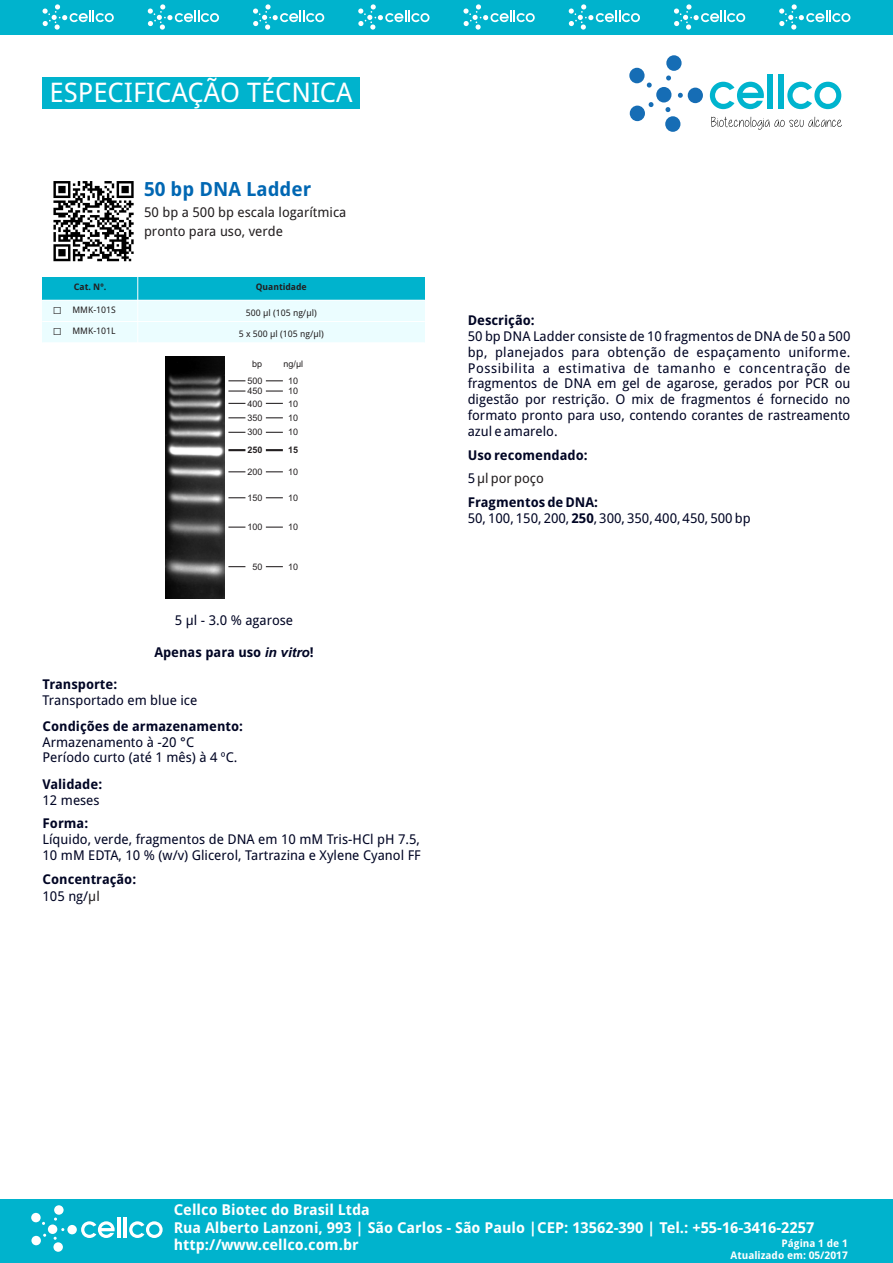
<style>
.page{position:relative;width:893px;height:1263px;background:#fff}
.page>*{position:absolute;margin:0;border:0;box-sizing:border-box;transform-origin:0 0}
.t1{font:27px "Droid Sans";color:#fff}
.t2{font:700 19.5px "Droid Sans";color:#0067b3}
.t3{font:700 15px/17.5px "Droid Sans";color:#fff}
.t4{font:13.5px/15.8px "Droid Sans";color:#000524}
.t5{font:700 13.5px/23.7px "Droid Sans";color:#000524}
.t6{font:13.5px/19px "Droid Sans";color:#231f20}
.t7{font:700 10.5px/12.3px "Droid Sans";color:#fff;text-align:right}
.t8{font:9px "Arial";color:#231f20}
.t9{font:9px "Droid Sans";color:#231f20}
.t10{font:700 9px "Droid Sans";color:#231f20}
.t11{font:700 9px "Arial";color:#231f20}
.s1{font-family:"Arial";font-size:15px}
.s2{font-family:"Arial";font-style:italic}
.s3{font-weight:400}
.s4{font-weight:400;color:#231f20}
.s5{font-weight:700}
</style>
<div class="page">
<div style="left:0;top:0;width:893px;height:34px;background:#00b3cd"></div>
<svg style="left:43px;top:4px;width:71px;height:26px"></svg>
<svg style="left:148px;top:4px;width:71px;height:26px"></svg>
<svg style="left:253px;top:4px;width:71px;height:26px"></svg>
<svg style="left:358px;top:4px;width:71px;height:26px"></svg>
<svg style="left:463px;top:4px;width:72px;height:26px"></svg>
<svg style="left:569px;top:4px;width:71px;height:26px"></svg>
<svg style="left:674px;top:4px;width:71px;height:26px"></svg>
<svg style="left:779px;top:4px;width:71px;height:26px"></svg>
<div style="left:0;top:1199px;width:893px;height:64px;background:#00b3cd"></div>
<div style="left:54px;top:1205px;width:10px;height:10px;background:#fff;border-radius:50%"></div>
<div style="left:31px;top:1236px;width:10px;height:9px;background:#fff;border-radius:50%"></div>
<div style="left:67px;top:1225px;width:10px;height:9px;background:#fff;border-radius:50%"></div>
<div style="left:48px;top:1224px;width:9px;height:10px;background:#fff;border-radius:50%"></div>
<svg style="left:31px;top:1213px;width:14px;height:12px"></svg>
<svg style="left:53px;top:1237px;width:10px;height:15px"></svg>
<svg style="left:81px;top:1221px;width:34px;height:17px"></svg>
<hr style="left:117px;top:1217px;width:3px;height:21px;background:#fff">
<hr style="left:123px;top:1217px;width:4px;height:21px;background:#fff">
<svg style="left:129px;top:1221px;width:34px;height:17px"></svg>
<div style="left:42px;top:277px;width:96px;height:23px;background:#00b3cd"></div>
<div style="left:138px;top:277px;width:287px;height:23px;background:#00b3cd"></div>
<div style="left:42px;top:300px;width:30px;height:21px;background:#ebfdff"></div>
<div style="left:72px;top:300px;width:66px;height:21px;background:#ebfdff"></div>
<div style="left:138px;top:300px;width:287px;height:21px;background:#ebfdff"></div>
<div style="left:42px;top:321px;width:30px;height:22px;background:#ebfdff"></div>
<div style="left:72px;top:321px;width:66px;height:22px;background:#ebfdff"></div>
<div style="left:138px;top:321px;width:287px;height:22px;background:#ebfdff"></div>
<hr style="left:137px;top:277px;width:1px;height:66px;background:#fff">
<hr style="left:42px;top:342px;width:383px;height:1px;background:#fff">
<hr style="left:42px;top:321px;width:383px;height:1px;background:#fff">
<hr style="left:42px;top:300px;width:383px;height:1px;background:#fff">
<img style="left:165px;top:356px;width:60px;height:243px">
<svg style="left:228px;top:380px;width:17px;height:1px"></svg>
<svg style="left:266px;top:380px;width:17px;height:1px"></svg>
<svg style="left:228px;top:390px;width:17px;height:2px"></svg>
<svg style="left:266px;top:390px;width:17px;height:2px"></svg>
<svg style="left:228px;top:403px;width:17px;height:1px"></svg>
<svg style="left:266px;top:403px;width:17px;height:1px"></svg>
<svg style="left:228px;top:417px;width:17px;height:1px"></svg>
<svg style="left:266px;top:417px;width:17px;height:1px"></svg>
<svg style="left:228px;top:432px;width:17px;height:1px"></svg>
<svg style="left:266px;top:432px;width:17px;height:1px"></svg>
<svg style="left:228px;top:449px;width:17px;height:2px"></svg>
<svg style="left:266px;top:449px;width:17px;height:2px"></svg>
<svg style="left:228px;top:471px;width:17px;height:1px"></svg>
<svg style="left:266px;top:471px;width:17px;height:1px"></svg>
<svg style="left:228px;top:497px;width:17px;height:1px"></svg>
<svg style="left:266px;top:497px;width:17px;height:1px"></svg>
<svg style="left:228px;top:527px;width:17px;height:1px"></svg>
<svg style="left:266px;top:527px;width:17px;height:1px"></svg>
<svg style="left:228px;top:566px;width:17px;height:1px"></svg>
<svg style="left:266px;top:566px;width:17px;height:1px"></svg>
<div style="left:43px;top:77px;width:317px;height:32px;background:#00b3cd"></div>
<div style="left:666px;top:55px;width:16px;height:16px;background:#166db5;border-radius:50%"></div>
<div style="left:630px;top:105px;width:15px;height:16px;background:#166db5;border-radius:50%"></div>
<div style="left:688px;top:88px;width:15px;height:15px;background:#166db5;border-radius:50%"></div>
<div style="left:656px;top:87px;width:16px;height:16px;background:#166db5;border-radius:50%"></div>
<svg style="left:666px;top:75px;width:5px;height:6px"></svg>
<svg style="left:629px;top:68px;width:23px;height:20px"></svg>
<svg style="left:649px;top:102px;width:5px;height:5px"></svg>
<svg style="left:665px;top:107px;width:16px;height:25px"></svg>
<svg style="left:678px;top:93px;width:5px;height:5px"></svg>
<svg style="left:710px;top:82px;width:54px;height:27px"></svg>
<div style="left:768px;top:75px;width:5px;height:34px;background:#00b4ce"></div>
<div style="left:778px;top:75px;width:5px;height:34px;background:#00b4ce"></div>
<svg style="left:787px;top:82px;width:54px;height:27px"></svg>
<svg style="left:711px;top:117px;width:131px;height:13px"></svg>
<svg style="left:53px;top:181px;width:81px;height:80px"></svg>
<h1 class="t1" style="left:50px;top:82px;width:305px">ESPECIFICAÇÃO TÉCNICA</h1>
<h2 class="t2" style="left:144px;top:181px;width:169px">50 bp DNA Ladder</h2>
<p class="t6" style="left:144px;top:204px;width:204px">50 bp a 500 bp escala logarítmica pronto para uso, verde</p>
<p class="t10" style="left:74px;top:283px;width:34px">Cat. Nº.</p>
<p class="t10" style="left:256px;top:283px;width:53px">Quantidade</p>
<p class="t9" style="left:53px;top:306px;width:64px"><span class="s1">□</span> MMK-101S</p>
<p class="t9" style="left:246px;top:309px;width:72px">500 µl (105 ng/µl)</p>
<p class="t9" style="left:53px;top:327px;width:64px"><span class="s1">□</span> MMK-101L</p>
<p class="t9" style="left:239px;top:330px;width:87px">5 x 500 µl (105 ng/µl)</p>
<p class="t8" style="left:252px;top:361px;width:12px">bp</p>
<p class="t8" style="left:284px;top:360px;width:21px">ng/µl</p>
<p class="t8" style="left:247px;top:388px;width:17px">450</p>
<p class="t8" style="left:288px;top:388px;width:12px">10</p>
<p class="t8" style="left:247px;top:400px;width:17px">400</p>
<p class="t8" style="left:288px;top:400px;width:12px">10</p>
<p class="t8" style="left:247px;top:414px;width:17px">350</p>
<p class="t8" style="left:288px;top:414px;width:12px">10</p>
<p class="t8" style="left:247px;top:429px;width:17px">300</p>
<p class="t8" style="left:288px;top:429px;width:12px">10</p>
<p class="t11" style="left:247px;top:447px;width:17px">250</p>
<p class="t11" style="left:288px;top:447px;width:12px">15</p>
<p class="t8" style="left:247px;top:468px;width:17px">200</p>
<p class="t8" style="left:288px;top:468px;width:12px">10</p>
<p class="t8" style="left:247px;top:494px;width:17px">150</p>
<p class="t8" style="left:288px;top:494px;width:12px">10</p>
<p class="t8" style="left:247px;top:524px;width:17px">100</p>
<p class="t8" style="left:288px;top:524px;width:12px">10</p>
<p class="t8" style="left:252px;top:563px;width:12px">50</p>
<p class="t8" style="left:288px;top:563px;width:12px">10</p>
<p class="t8" style="left:247px;top:377px;width:17px">500</p>
<p class="t8" style="left:288px;top:377px;width:12px">10</p>
<p class="t4" style="left:175px;top:614px;width:120px">5 µl - 3.0 % agarose</p>
<p class="t5" style="left:154px;top:642px;width:161px">Apenas para uso <span class="s2">in vitro</span>!</p>
<p class="t5" style="left:43px;top:673px;width:76px">Transporte:</p>
<p class="t4" style="left:43px;top:693px;width:156px">Transportado em blue ice</p>
<p class="t5" style="left:43px;top:715px;width:202px">Condições de armazenamento:</p>
<p class="t4" style="left:43px;top:735px;width:196px">Armazenamento à -20 °C<br>Período curto (até 1 mês) à 4 ºC.</p>
<p class="t5" style="left:43px;top:773px;width:61px">Validade:</p>
<p class="t4" style="left:43px;top:793px;width:59px">12 meses</p>
<p class="t5" style="left:43px;top:813px;width:47px">Forma:</p>
<p class="t4" style="left:43px;top:833px;width:380px">Líquido, verde, fragmentos de DNA em 10 mM Tris-HCl pH 7.5,<br>10 mM EDTA, 10 % (w/v) Glicerol, Tartrazina e Xylene Cyanol FF</p>
<p class="t5" style="left:43px;top:871px;width:95px;line-height:17.4px">Concentração:<br><span class="s3">105 ng/</span><span class="s4">µl</span></p>
<p class="t5" style="left:468px;top:310px;width:68px">Descrição:</p>
<p class="t4" style="left:468px;top:330px;width:384px;text-align:justify">50 bp DNA Ladder consiste de 10 fragmentos de DNA de 50 a 500 bp, planejados para obtenção de espaçamento uniforme.<br>Possibilita a estimativa de tamanho e concentração de fragmentos de DNA em gel de agarose, gerados por PCR ou digestão por restrição. O mix de fragmentos é fornecido no formato pronto para uso, contendo corantes de rastreamento azul e amarelo.</p>
<p class="t5" style="left:468px;top:444px;width:132px">Uso recomendado:<br><span class="s3">5</span> <span class="s4">µl por poço<br></span>Fragmentos de DNA:</p>
<p class="t4" style="left:468px;top:511px;width:284px">50, 100, 150, 200, <span class="s5">250</span>, 300, 350, 400, 450, 500 bp</p>
<p class="t3" style="left:174px;top:1202px;width:642px">Cellco Biotec do Brasil Ltda<br>Rua Alberto Lanzoni, 993 | São Carlos - São Paulo |CEP: 13562-390 | Tel.: +55-16-3416-2257 http://www.cellco.com.br</p>
<p class="t7" style="left:731px;top:1238px;width:119px">Página 1 de 1<br>Atualizado em: 05/2017</p>
</div>
